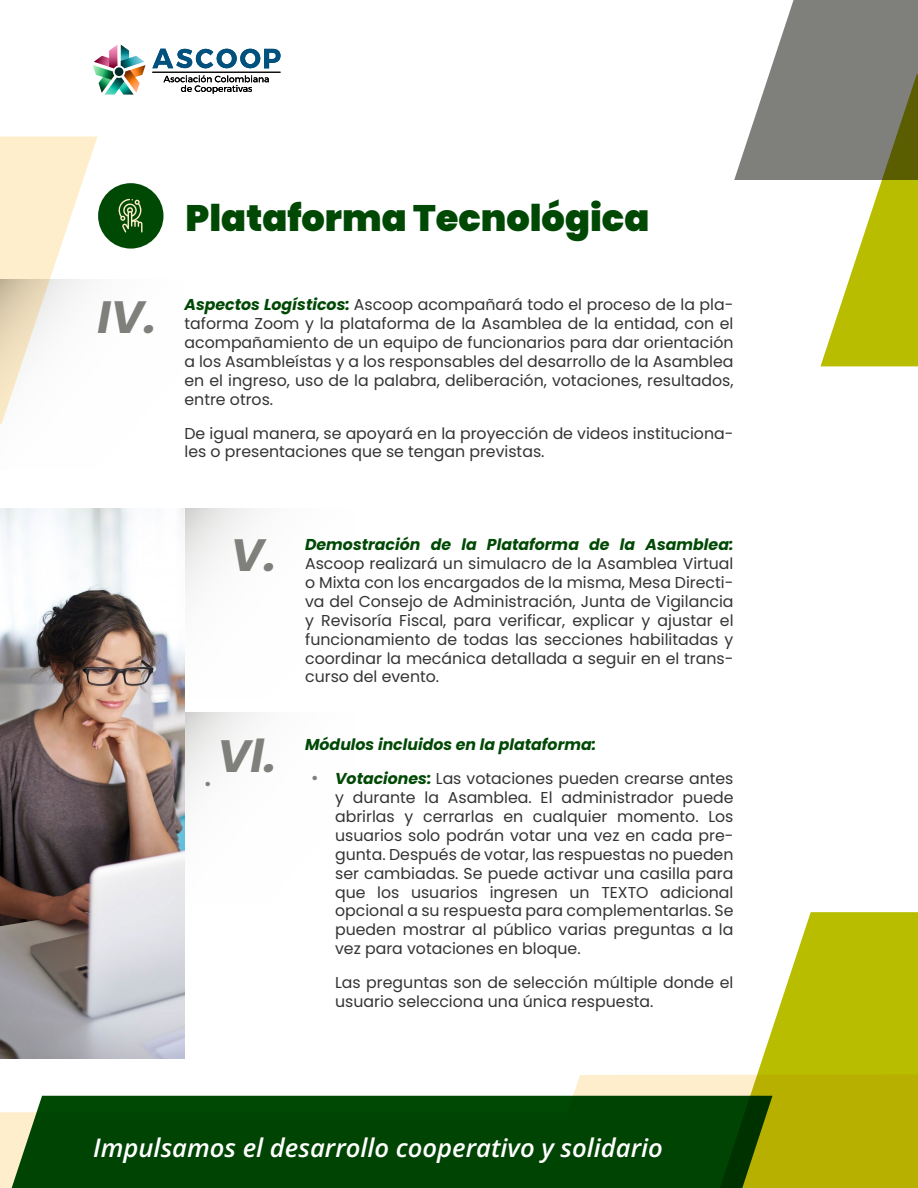
<style>
.page{position:relative;width:918px;height:1188px;background:#fff}
.page>*{position:absolute;margin:0;border:0;box-sizing:border-box;transform-origin:0 0}
.t1{font:italic 700 45.3px "Poppins";color:#7f7f7c}
.t2{font:900 36.75px "Poppins";color:#004905}
.t3{font:italic 600 25.65px "Open Sans";color:#fff}
.t4{font:18px "Poppins";color:#7f7f7c}
.t5{font:15.75px/18.9px "Poppins";color:#333;text-align:justify}
.t6{font:italic 700 15.75px/33.9px "Poppins";color:#004905}
.s1{font-weight:700;font-style:italic;color:#004905}
.s2{font-weight:400;font-style:normal;color:#333}
</style>
<div class="page">
<svg style="left:184px;top:712px;width:74px;height:191px"></svg>
<svg style="left:180px;top:508px;width:78px;height:191px"></svg>
<img style="left:0;top:509px;width:184px;height:550px">
<svg style="left:579px;top:912px;width:339px;height:276px"></svg>
<svg style="left:0;top:1096px;width:772px;height:92px;background:#0c4c0a"></svg>
<svg style="left:734px;top:0;width:184px;height:366px"></svg>
<svg style="left:0;top:136px;width:98px;height:143px"></svg>
<svg style="left:0;top:279px;width:88px;height:146px"></svg>
<div style="left:98px;top:183px;width:66px;height:66px;background:#004905;border-radius:50%"></div>
<svg style="left:118px;top:199px;width:24px;height:34px"></svg>
<hr style="left:152px;top:72px;width:129px;height:1px;background:#000">
<svg style="left:152px;top:49px;width:128px;height:19px"></svg>
<svg style="left:163px;top:75px;width:106px;height:19px"></svg>
<img style="left:93px;top:45px;width:52px;height:50px">
<h1 class="t1" style="left:97px;top:290px;width:61px">IV.</h1>
<h2 class="t2" style="left:186px;top:197px;width:465px">Plataforma Tecnológica</h2>
<p class="t5" style="left:184px;top:295px;width:551px"><span class="s1">Aspectos Logísticos:</span> Ascoop acompañará todo el proceso de la pla&shy;taforma Zoom y la plataforma de la Asamblea de la entidad, con el acompañamiento de un equipo de funcionarios para dar orientación a los Asambleístas y a los responsables del desarrollo de la Asamblea en el ingreso, uso de la palabra, deliberación, votaciones, resultados, entre otros.</p>
<p class="t5" style="left:184px;top:424px;width:550px">De igual manera, se apoyará en la proyección de videos instituciona&shy;les o presentaciones que se tengan previstas.</p>
<h1 class="t1" style="left:231px;top:529px;width:47px">V.</h1>
<p class="t4" style="left:204px;top:773px;width:9px">•</p>
<h1 class="t1" style="left:217px;top:730px;width:61px">Vl.</h1>
<p class="t6" style="left:305px;top:528px;width:430px">Demostración de la Plataforma de la Asamblea:</p>
<p class="t5" style="left:305px;top:554px;width:430px">Ascoop realizará un simulacro de la Asamblea Virtual o Mixta con los encargados de la misma, Mesa Directi&shy;va del Consejo de Administración, Junta de Vigilancia y Revisoría Fiscal, para verificar, explicar y ajustar el funcionamiento de todas las secciones habilitadas y coordinar la mecánica detallada a seguir en el trans&shy;curso del evento.</p>
<p class="t6" style="left:335px;top:728px;width:400px;text-indent:-30px">Módulos incluidos en la plataforma:<br>Votaciones: <span class="s2">Las votaciones pueden crearse antes</span></p>
<p class="t5" style="left:335px;top:788px;width:400px">y durante la Asamblea. El administrador puede abrirlas y cerrarlas en cualquier momento. Los usuarios solo podrán votar una vez en cada pre&shy;gunta. Después de votar, las respuestas no pueden ser cambiadas. Se puede activar una casilla para que los usuarios ingresen un TEXTO adicional opcional a su respuesta para complementarlas. Se pueden mostrar al público varias preguntas a la vez para votaciones en bloque.</p>
<p class="t5" style="left:335px;top:973px;width:400px">Las preguntas son de selección múltiple donde el usuario selecciona una única respuesta.</p>
<p class="t4" style="left:311px;top:767px;width:9px">•</p>
<h3 class="t3" style="left:93px;top:1130px;width:571px">Impulsamos el desarrollo cooperativo y solidario</h3>
</div>
